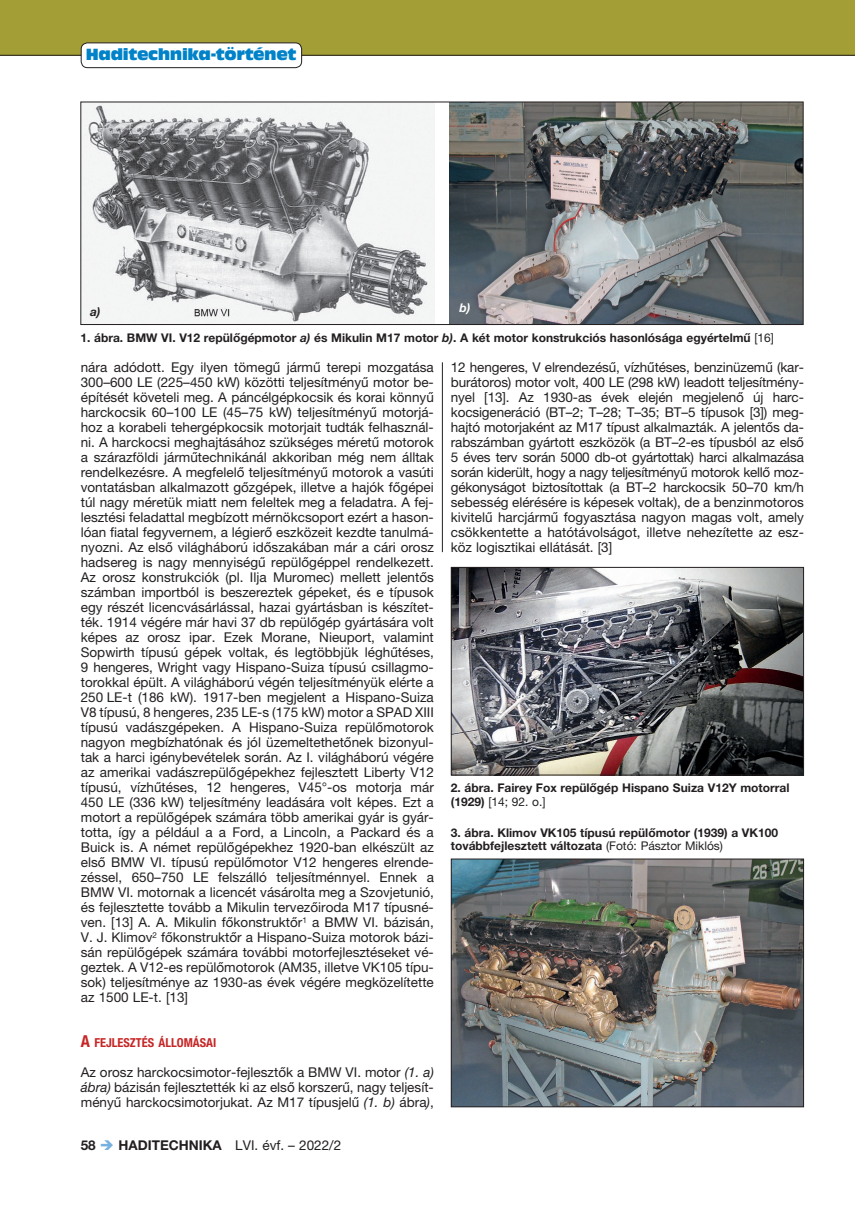
<style>
.page{position:relative;width:855px;height:1212px;background:#fff}
.page>*{position:absolute;margin:0;border:0;box-sizing:border-box;transform-origin:0 0}
.t1{font:15px "Antique Olive Compact";letter-spacing:-.02em;color:#0082c8}
.t2{font:13.5px/15px "Helvetica Neue LT Pro";color:#231f20;text-align:justify}
.t3{font:700 condensed 12.3px "Helvetica Neue LT Pro";color:#c62626}
.t4{font:700 12px/13.5px "Helvetica Neue LT Pro";color:#231f20}
.t5{font:italic 700 12px "Helvetica Neue LT Pro";color:#231f20}
.t6{font:italic 700 12px "Helvetica Neue LT Pro";color:#fff}
.s1{font-style:italic}
.s2{font-weight:400}
.s3{font-size:16.5px}
.s4{font-weight:700}
.s5{color:#76b1df}
</style>
<div class="page">
<div style="left:0;top:0;width:855px;height:55px;background:#a39f36"></div>
<hr style="left:0;top:55px;width:855px;height:1px;background:#231f20">
<div style="left:81px;top:43px;width:221px;height:25px;background:#fff;border-radius:6px"></div>
<div style="left:81px;top:43px;width:221px;height:25px;border:1px solid #231f20;border-radius:6px"></div>
<img style="left:453px;top:569px;width:349px;height:204px">
<div style="left:451px;top:567px;width:353px;height:208px;border:1px solid #231f20"></div>
<img style="left:453px;top:861px;width:349px;height:244px">
<div style="left:451px;top:859px;width:353px;height:248px;border:1px solid #231f20"></div>
<img style="left:82px;top:104px;width:352px;height:219px">
<img style="left:450px;top:104px;width:351px;height:219px">
<div style="left:80px;top:102px;width:723px;height:223px;border:1px solid #231f20"></div>
<hr style="left:442px;top:362px;width:1px;height:190px;background:#231f20">
<p class="t1" style="left:86px;top:44px;width:212px">Haditechnika-történet</p>
<p class="t5" style="left:90px;top:305px;width:12px">a)</p>
<p class="t6" style="left:459px;top:300px;width:12px">b)</p>
<p class="t4" style="left:80px;top:331px;width:695px">1. ábra. BMW VI. V12 repülőgépmotor <span class="s1">a)</span> és Mikulin M17 motor <span class="s1">b)</span>. A két motor konstrukciós hasonlósága egyértelmű <span class="s2">[16]</span></p>
<p class="t2" style="left:81px;top:360px;width:354px">nára adódott. Egy ilyen tömegű jármű terepi mozgatása 300–600 LE (225–450 kW) közötti teljesítményű motor be&shy;építését követeli meg. A páncélgépkocsik és korai könnyű harckocsik 60–100 LE (45–75 kW) teljesítményű motorjá&shy;hoz a korabeli tehergépkocsik motorjait tudták felhasznál&shy;ni. A harckocsi meghajtásához szükséges méretű motorok a szárazföldi járműtechnikánál akkoriban még nem álltak rendelkezésre. A megfelelő teljesítményű motorok a vasúti vontatásban alkalmazott gőzgépek, illetve a hajók főgépei túl nagy méretük miatt nem feleltek meg a feladatra. A fej&shy;lesztési feladattal megbízott mérnökcsoport ezért a hason&shy;lóan fiatal fegyvernem, a légierő eszközeit kezdte tanulmá&shy;nyozni. Az első világháború időszakában már a cári orosz hadsereg is nagy mennyiségű repülőgéppel rendelkezett.<br>Az orosz konstrukciók (pl. Ilja Muromec) mellett jelentős számban importból is beszereztek gépeket, és e típusok egy részét licencvásárlással, hazai gyártásban is készítet&shy;ték. 1914 végére már havi 37 db repülőgép gyártására volt képes az orosz ipar. Ezek Morane, Nieuport, valamint Sopwirth típusú gépek voltak, és legtöbbjük léghűtéses, 9 hengeres, Wright vagy Hispano-Suiza típusú csillagmo&shy;torokkal épült. A világháború végén teljesítményük elérte a 250 LE-t (186 kW). 1917-ben megjelent a Hispano-Suiza V8 típusú, 8 hengeres, 235 LE-s (175 kW) motor a SPAD XIII típusú vadászgépeken. A Hispano-Suiza repülőmotorok nagyon megbízhatónak és jól üzemeltethetőnek bizonyul&shy;tak a harci igénybevételek során. Az I. világháború végére az amerikai vadászrepülőgépekhez fejlesztett Liberty V12 típusú, vízhűtéses, 12 hengeres, V45°-os motorja már 450 LE (336 kW) teljesítmény leadására volt képes. Ezt a motort a repülőgépek számára több amerikai gyár is gyár&shy;totta, így a például a a Ford, a Lincoln, a Packard és a Buick is. A német repülőgépekhez 1920-ban elkészült az első BMW VI. típusú repülőmotor V12 hengeres elrende&shy;zéssel, 650–750 LE felszálló teljesítménnyel. Ennek a BMW VI. motornak a licencét vásárolta meg a Szovjetunió, és fejlesztette tovább a Mikulin tervezőiroda M17 típusné&shy;ven. [13] A. A. Mikulin főkonstruktőr<sup>1</sup> a BMW VI. bázisán, V. J. Klimov<sup>2</sup> főkonstruktőr a Hispano-Suiza motorok bázi&shy;sán repülőgépek számára további motorfejlesztéseket vé&shy;geztek. A V12-es repülőmotorok (AM35, illetve VK105 típu&shy;sok) teljesítménye az 1930-as évek végére megközelítette az 1500 LE-t. [13]</p>
<p class="t3" style="left:81px;top:1035px;width:137px"><span class="s3">A</span> FEJLESZTÉS ÁLLOMÁSAI</p>
<p class="t2" style="left:81px;top:1065px;width:354px">Az orosz harckocsimotor-fejlesztők a BMW VI. motor <span class="s1">(1. a) ábra)</span> bázisán fejlesztették ki az első korszerű, nagy teljesít&shy;ményű harckocsimotorjukat. Az M17 típusjelű <span class="s1">(1. b)</span> ábra<span class="s1">)</span>,</p>
<p class="t2" style="left:81px;top:1137px;width:262px"><span class="s4">58</span> <span class="s5">➔</span> <span class="s4">HADITECHNIKA</span> LVI. évf. – 2022/2</p>
<p class="t2" style="left:451px;top:360px;width:354px">12 hengeres, V elrendezésű, vízhűtéses, benzinüzemű (kar&shy;burátoros) motor volt, 400 LE (298 kW) leadott teljesítmén - nyel [13]. Az 1930-as évek elején megjelenő új harc&shy;kocsigeneráció (BT–2; T–28; T–35; BT–5 típusok [3]) meg&shy;hajtó motorjaként az M17 típust alkalmazták. A jelentős da&shy;rabszámban gyártott eszközök (a BT–2-es típusból az első 5 éves terv során 5000 db-ot gyártottak) harci alkalmazása során kiderült, hogy a nagy teljesítményű motorok kellő moz&shy;gékonyságot biztosítottak (a BT–2 harckocsik 50–70 km/h sebesség elérésére is képesek voltak), de a benzinmotoros kivitelű harcjármű fogyasztása nagyon magas volt, amely csökkentette a hatótávolságot, illetve nehezítette az esz&shy;köz logisztikai ellátását. [3]</p>
<p class="t4" style="left:451px;top:781px;width:340px">2. ábra. Fairey Fox repülőgép Hispano Suiza V12Y motorral (1929) <span class="s2">[14; 92. o.]</span></p>
<p class="t4" style="left:451px;top:825px;width:329px">3. ábra. Klimov VK105 típusú repülőmotor (1939) a VK100 továbbfejlesztett változata <span class="s2">(Fotó: Pásztor Miklós)</span></p>
</div>
